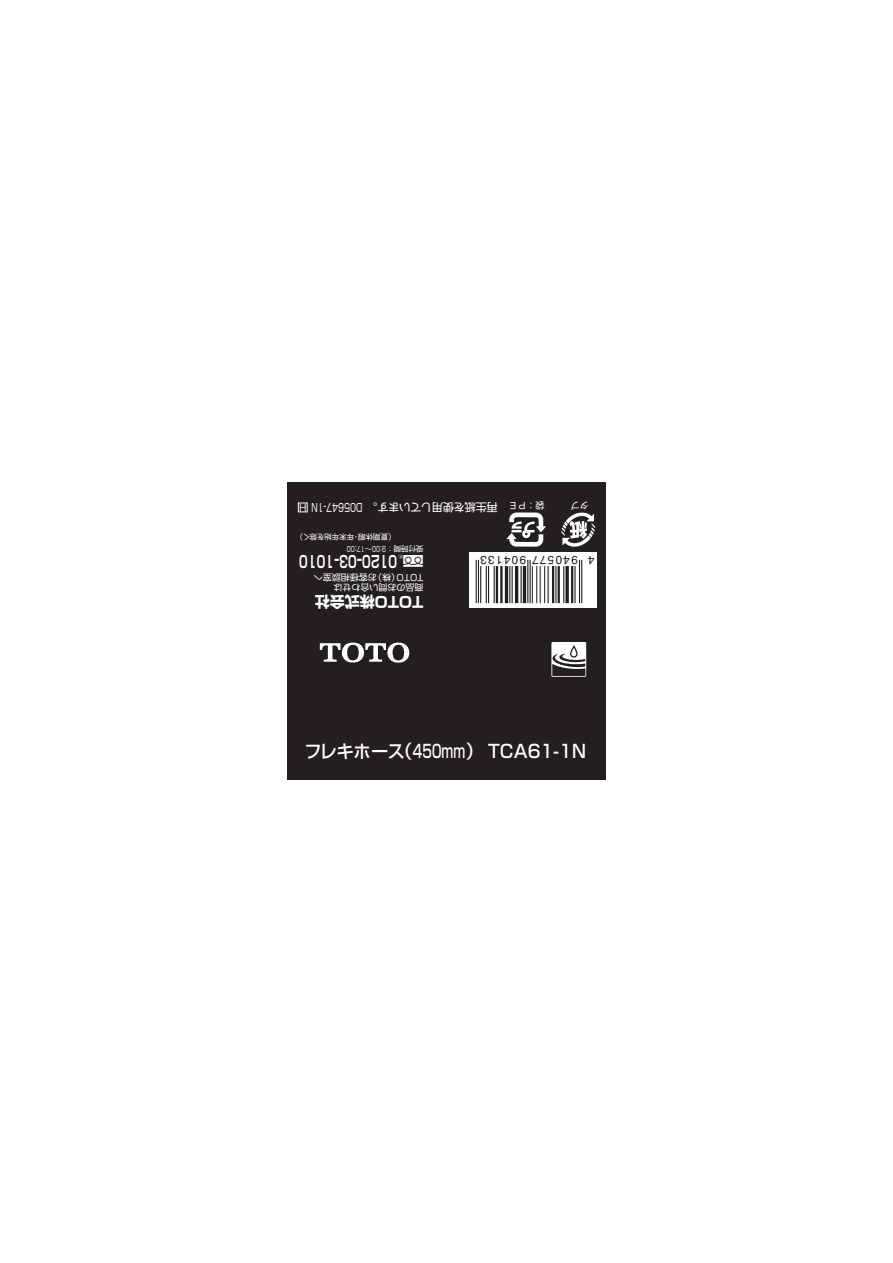
<style>
.page{position:relative;width:893px;height:1263px;background:#fff}
.page>*{position:absolute;margin:0;border:0;box-sizing:border-box;transform-origin:0 0}
.t1{font:18px "Shin Go Medium 83 pv RKSJ H";color:#fff;scale:.95 1}
.t2{font:16.5px "Shin Go De Bold 83 pv RKSJ H";color:#fff;scale:.7 1}
.t3{font:15px "Shin Go Bold 83 pv RKSJ H";color:#fff}
.t4{font:11.7px "Helvetica";letter-spacing:.11em;color:#231f20}
.t5{font:11.25px "Shin Go regular 83 pv RKSJ H";letter-spacing:-.03em;color:#fff}
.t6{font:9px/10.4px "Shin Go regular 83 pv RKSJ H";color:#fff}
.t7{font:8.85px "Shin Go regular 83 pv RKSJ H";color:#fff}
.t8{font:7.5px/11.6px "Shin Go regular 83 pv RKSJ H";color:#fff}
</style>
<div class="page">
<div style="left:287px;top:483px;width:319px;height:297px;background:#231f20"></div>
<div style="left:469px;top:552px;width:128px;height:55px;background:#fff"></div>
<div style="left:298px;top:503px;width:9px;height:9px;border:1px solid #fff"></div>
<svg style="left:320px;top:642px;width:90px;height:21px"></svg>
<svg style="left:477px;top:566px;width:104px;height:37px"></svg>
<hr style="left:581px;top:560px;width:1px;height:43px;background:#231f20">
<hr style="left:579px;top:560px;width:1px;height:43px;background:#231f20">
<hr style="left:574px;top:566px;width:1px;height:37px;background:#231f20">
<hr style="left:571px;top:566px;width:2px;height:37px;background:#231f20">
<svg style="left:565px;top:566px;width:4px;height:37px"></svg>
<hr style="left:563px;top:566px;width:1px;height:37px;background:#231f20">
<hr style="left:558px;top:566px;width:2px;height:37px;background:#231f20">
<hr style="left:555px;top:566px;width:1px;height:37px;background:#231f20">
<hr style="left:552px;top:566px;width:2px;height:37px;background:#231f20">
<hr style="left:547px;top:566px;width:2px;height:37px;background:#231f20">
<hr style="left:544px;top:566px;width:1px;height:37px;background:#231f20">
<hr style="left:540px;top:566px;width:1px;height:37px;background:#231f20">
<hr style="left:536px;top:566px;width:1px;height:37px;background:#231f20">
<hr style="left:532px;top:566px;width:1px;height:37px;background:#231f20">
<hr style="left:529px;top:560px;width:2px;height:43px;background:#231f20">
<hr style="left:527px;top:560px;width:1px;height:43px;background:#231f20">
<hr style="left:523px;top:566px;width:3px;height:37px;background:#231f20">
<hr style="left:520px;top:566px;width:2px;height:37px;background:#231f20">
<hr style="left:515px;top:566px;width:3px;height:37px;background:#231f20">
<hr style="left:511px;top:566px;width:2px;height:37px;background:#231f20">
<hr style="left:509px;top:566px;width:1px;height:37px;background:#231f20">
<hr style="left:505px;top:566px;width:3px;height:37px;background:#231f20">
<hr style="left:500px;top:566px;width:3px;height:37px;background:#231f20">
<hr style="left:496px;top:566px;width:2px;height:37px;background:#231f20">
<hr style="left:494px;top:566px;width:1px;height:37px;background:#231f20">
<hr style="left:488px;top:566px;width:1px;height:37px;background:#231f20">
<hr style="left:486px;top:566px;width:1px;height:37px;background:#231f20">
<hr style="left:480px;top:566px;width:1px;height:37px;background:#231f20">
<hr style="left:478px;top:560px;width:1px;height:43px;background:#231f20">
<hr style="left:476px;top:560px;width:1px;height:43px;background:#231f20">
<svg style="left:506px;top:512px;width:40px;height:35px"></svg>
<svg style="left:561px;top:513px;width:34px;height:34px"></svg>
<div style="left:551px;top:642px;width:35px;height:35px;background:#fff"></div>
<svg style="left:552px;top:645px;width:33px;height:31px"></svg>
<svg style="left:398px;top:554px;width:5px;height:5px"></svg>
<p class="t7" style="left:306px;top:511px;width:9px;rotate:-180deg">H</p>
<p class="t5" style="left:498px;top:511px;width:188px;rotate:-180deg">再生紙を使用しています。 D05647-1N</p>
<p class="t8" style="left:396px;top:553px;width:102px;text-indent:-28px;rotate:-180deg">受付時間 ： :9 00～17:00<br>（夏期休暇・年末年始を除く）</p>
<p class="t6" style="left:544px;top:509px;width:37px;rotate:-180deg">袋：ＰＥ</p>
<p class="t6" style="left:589px;top:509px;width:19px;rotate:-180deg">タブ</p>
<h2 class="t2" style="left:397px;top:567px;width:142px;rotate:-180deg">0120-03-1010</h2>
<p class="t6" style="left:424px;top:591px;width:111px;rotate:-180deg">商品のお問い合わせは<br>TOTO（株）お客様相談室へ</p>
<h3 class="t3" style="left:424px;top:607px;width:110px;rotate:-180deg">TOTO株式会社</h3>
<p class="t4" style="left:594px;top:564px;width:116px;rotate:-180deg">4 940577 904133</p>
<h1 class="t1" style="left:304px;top:744px;width:298px">フレキホース（450mm） TCA61-1N</h1>
</div>
